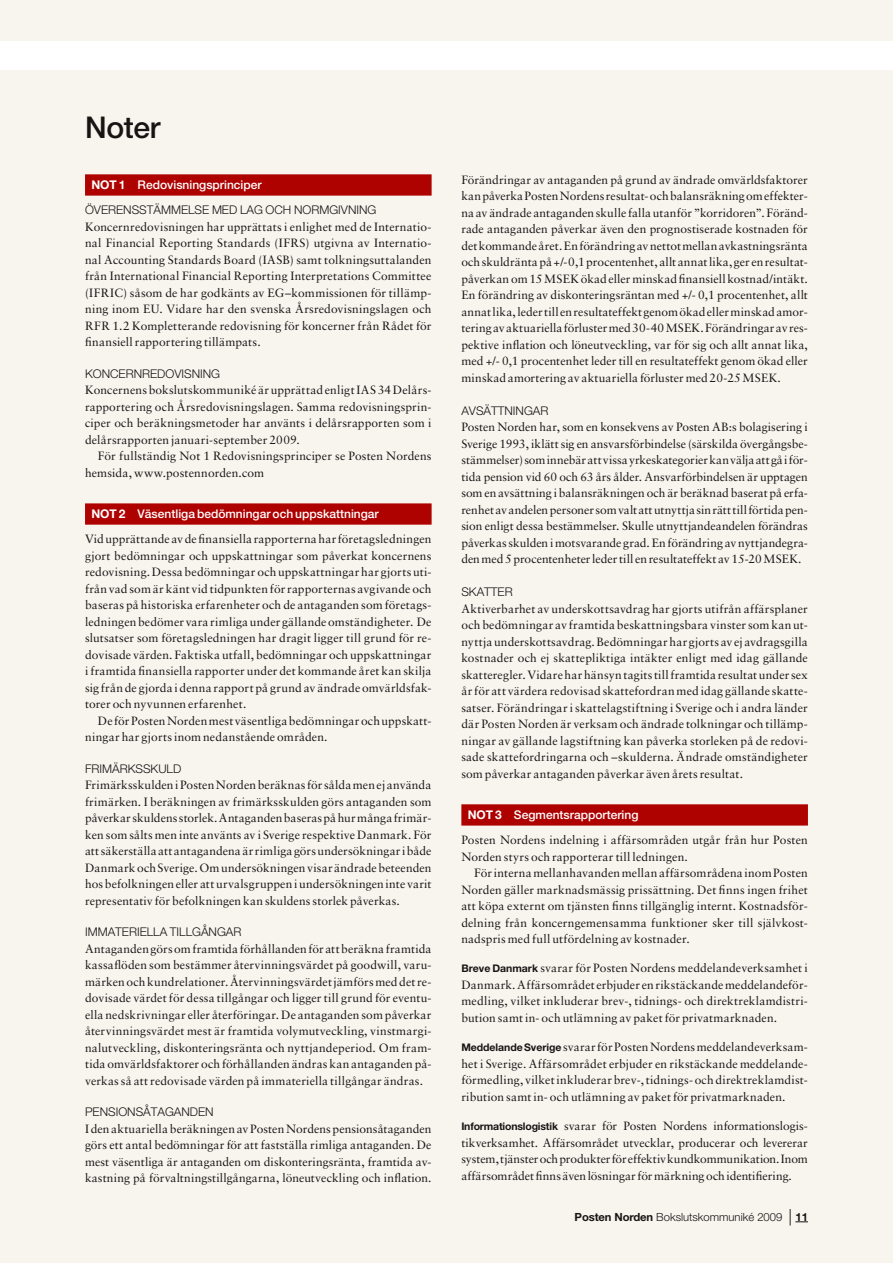
<style>
.page{position:relative;width:893px;height:1263px;background:#f8f5ef}
.page>*{position:absolute;margin:0;border:0;box-sizing:border-box;transform-origin:0 0}
.t1{font:500 30px "Helvetica Neue";letter-spacing:-.01em;color:#161514}
.t2{font:12px/16.5px "Sabon";letter-spacing:.01em;color:#161514;text-align:justify}
.t3{font:300 12px "Helvetica Neue";color:#161514}
.t4{font:500 12px/25px "Helvetica Neue";color:#fff}
.t5{font:300 11.25px "Helvetica Neue";color:#161514}
.s1{font-weight:700}
.s2{font-weight:300;color:#161514}
.s3{font-family:"Helvetica Neue";font-weight:700;font-size:10.5px}
.s4{font-size:16.5px}
</style>
<div class="page">
<svg style="left:795px;top:1221px;width:13px;height:1px"></svg>
<div style="left:0;top:41px;width:893px;height:29px;background:#fff"></div>
<div style="left:85px;top:174px;width:347px;height:22px;background:#ad0200"></div>
<div style="left:85px;top:503px;width:347px;height:22px;background:#ad0200"></div>
<div style="left:461px;top:804px;width:347px;height:21px;background:#ad0200"></div>
<h1 class="t1" style="left:85px;top:110px;width:77px">Noter</h1>
<p class="t4" style="left:85px;top:172px;width:178px;text-indent:6px"><span class="s1">Not 1</span> Redovisningsprinciper<br><span class="s2">ÖVERENSST</span></p>
<p class="t3" style="left:154px;top:203px;width:17px">ÄMMELSE</p>
<p class="t3" style="left:212px;top:203px;width:10px">MED</p>
<p class="t3" style="left:240px;top:203px;width:9px">LAG</p>
<p class="t3" style="left:266px;top:203px;width:10px">OCH</p>
<p class="t3" style="left:294px;top:203px;width:9px">NORMGIVNING</p>
<p class="t2" style="left:85px;top:218px;width:348px">Koncernredovisningen har upprättats i enlighet med de Internatio&shy;nal Financial Reporting Standards (IFRS) utgivna av Internatio&shy;nal Accounting Standards Board (IASB) samt tolkningsuttalanden från International Financial Reporting Interpretations Committee (IFRIC) såsom de har godkänts av EG–kommissionen för tillämp&shy;ning inom EU. Vidare har den svenska Årsredovisningslagen och RFR 1.2 Kompletterande redovisning för koncerner från Rådet för finansiell rapportering tillämpats.</p>
<p class="t3" style="left:85px;top:366px;width:17px">KONCERNREDOVISNING</p>
<p class="t2" style="left:85px;top:382px;width:348px">Koncernens bokslutskommuniké är upprättad enligt IAS 34 Delårs&shy;rapportering och Årsredovisningslagen. Samma redovisningsprin&shy;ciper och beräkningsmetoder har använts i delårsrapporten som i delårsrapporten januari-september 2009.</p>
<p class="t2" style="left:85px;top:448px;width:348px;text-indent:13px">För fullständig Not 1 Redovisningsprinciper se Posten Nordens hemsida, www.postennorden.com</p>
<p class="t4" style="left:91px;top:501px;width:289px"><span class="s1">Not 2</span> Väsentliga bedömningar och uppskattningar</p>
<p class="t2" style="left:85px;top:531px;width:348px">Vid upprättande av de finansiella rapporterna har företagsledningen gjort bedömningar och uppskattningar som påverkat koncernens redovisning. Dessa bedömningar och uppskattningar har gjorts uti&shy;från vad som är känt vid tidpunkten för rapporternas avgivande och baseras på historiska erfarenheter och de antaganden som företags&shy;ledningen bedömer vara rimliga under gällande omständigheter. De slutsatser som företagsledningen har dragit ligger till grund för re&shy;dovisade värden. Faktiska utfall, bedömningar och uppskattningar i framtida finansiella rapporter under det kommande året kan skilja sig från de gjorda i denna rapport på grund av ändrade omvärldsfak&shy;torer och nyvunnen erfarenhet.</p>
<p class="t2" style="left:85px;top:712px;width:348px;text-indent:13px">De för Posten Norden mest väsentliga bedömningar och uppskatt&shy;ningar har gjorts inom nedanstående områden.</p>
<p class="t3" style="left:85px;top:761px;width:44px">FRIMÄRKSSKULD</p>
<p class="t2" style="left:85px;top:777px;width:348px">Frimärksskulden i Posten Norden beräknas för sålda men ej använda frimärken. I beräkningen av frimärksskulden görs antaganden som påverkar skuldens storlek. Antaganden baseras på hur många frimär&shy;ken som sålts men inte använts av i Sverige respektive Danmark. För att säkerställa att antagandena är rimliga görs undersökningar i både Danmark och Sverige. Om undersökningen visar ändrade beteenden hos befolkningen eller att urvalsgruppen i undersökningen inte varit representativ för befolkningen kan skuldens storlek påverkas.</p>
<p class="t3" style="left:85px;top:925px;width:11px">IMMATERIELLA</p>
<p class="t3" style="left:170px;top:925px;width:9px">TILLGÅNGAR</p>
<p class="t2" style="left:85px;top:940px;width:348px">Antaganden görs om framtida förhållanden för att beräkna framtida kassaflöden som bestämmer återvinningsvärdet på goodwill, varu&shy;märken och kundrelationer. Återvinningsvärdet jämförs med det re&shy;dovisade värdet för dessa tillgångar och ligger till grund för eventu&shy;ella nedskrivningar eller återföringar. De antaganden som påverkar återvinningsvärdet mest är framtida volymutveckling, vinstmargi&shy;nalutveckling, diskonteringsränta och nyttjandeperiod. Om fram&shy;tida omvärldsfaktorer och förhållanden ändras kan antaganden på&shy;verkas så att redovisade värden på immateriella tillgångar ändras.</p>
<p class="t3" style="left:85px;top:1105px;width:17px">PENSIONSÅTAGANDEN</p>
<p class="t2" style="left:85px;top:1120px;width:348px">I den aktuariella beräkningen av Posten Nordens pensionsåtaganden görs ett antal bedömningar för att fastställa rimliga antaganden. De mest väsentliga är antaganden om diskonteringsränta, framtida av&shy;kastning på förvaltningstillgångarna, löneutveckling och inflation.</p>
<p class="t2" style="left:461px;top:171px;width:348px">Förändringar av antaganden på grund av ändrade omvärldsfaktorer kan påverka Posten Nordens resultat- och balansräkning om effekter&shy;na av ändrade antaganden skulle falla utanför ”korridoren”. Föränd&shy;rade antaganden påverkar även den prognostiserade kostnaden för det kommande året. En förändring av nettot mellan avkastningsränta och skuldränta på +/-0,1 procentenhet, allt annat lika, ger en resultat&shy;påverkan om 15 MSEK ökad eller minskad finansiell kostnad/intäkt.<br>En förändring av diskonteringsräntan med +/- 0,1 procentenhet, allt annat lika, leder till en resultateffekt genom ökad eller minskad amor&shy;tering av aktuariella förluster med 30-40 MSEK. Förändringar av res&shy;pektive inflation och löneutveckling, var för sig och allt annat lika, med +/- 0,1 procentenhet leder till en resultateffekt genom ökad eller minskad amortering av aktuariella förluster med 20-25 MSEK.</p>
<p class="t3" style="left:461px;top:403px;width:38px">AVS ÄTTNINGAR</p>
<p class="t2" style="left:461px;top:419px;width:348px">Posten Norden har, som en konsekvens av Posten AB:s bolagisering i Sverige 1993, iklätt sig en ansvarsförbindelse (särskilda övergångsbe&shy;stämmelser) som innebär att vissa yrkeskategorier kan välja att gå i för&shy;tida pension vid 60 och 63 års ålder. Ansvarförbindelsen är upptagen som en avsättning i balansräkningen och är beräknad baserat på erfa&shy;renhet av andelen personer som valt att utnyttja sin rätt till förtida pen&shy;sion enligt dessa bestämmelser. Skulle utnyttjandeandelen förändras påverkas skulden i motsvarande grad. En förändring av nyttjandegra&shy;den med 5 procentenheter leder till en resultateffekt av 15-20 MSEK.</p>
<p class="t3" style="left:461px;top:584px;width:16px">SKATTER</p>
<p class="t2" style="left:461px;top:600px;width:348px">Aktiverbarhet av underskottsavdrag har gjorts utifrån affärsplaner och bedömningar av framtida beskattningsbara vinster som kan ut&shy;nyttja underskottsavdrag. Bedömningar har gjorts av ej avdragsgilla kostnader och ej skattepliktiga intäkter enligt med idag gällande skatteregler. Vidare har hänsyn tagits till framtida resultat under sex år för att värdera redovisad skattefordran med idag gällande skatte&shy;satser. Förändringar i skattelagstiftning i Sverige och i andra länder där Posten Norden är verksam och ändrade tolkningar och tillämp&shy;ningar av gällande lagstiftning kan påverka storleken på de redovi&shy;sade skattefordringarna och –skulderna. Ändrade omständigheter som påverkar antaganden påverkar även årets resultat.</p>
<p class="t4" style="left:468px;top:802px;width:172px"><span class="s1">Not 3</span> Segmentsrapportering</p>
<p class="t2" style="left:461px;top:832px;width:348px">Posten Nordens indelning i affärsområden utgår från hur Posten<br>Norden styrs och rapporterar till ledningen.</p>
<p class="t2" style="left:461px;top:865px;width:348px;text-indent:13px">För interna mellanhavanden mellan affärsområdena inom Posten Norden gäller marknadsmässig prissättning. Det finns ingen frihet att köpa externt om tjänsten finns tillgänglig internt. Kostnadsför&shy;delning från koncerngemensamma funktioner sker till självkost&shy;nadspris med full utfördelning av kostnader.</p>
<p class="t2" style="left:461px;top:960px;width:348px"><span class="s3">Breve Danmark</span> svarar för Posten Nordens meddelandeverksamhet i Danmark. Affärsområdet erbjuder en rikstäckande meddelandeför&shy;medling, vilket inkluderar brev-, tidnings- och direktreklamdistri&shy;bution samt in- och utlämning av paket för privatmarknaden.</p>
<p class="t2" style="left:461px;top:1039px;width:348px"><span class="s3">Meddelande Sverige</span> svarar för Posten Nordens meddelandeverksam&shy;het i Sverige. Affärsområdet erbjuder en rikstäckande meddelande&shy;förmedling, vilket inkluderar brev-, tidnings- och direktreklamdist&shy;ribution samt in- och utlämning av paket för privatmarknaden.</p>
<p class="t2" style="left:461px;top:1117px;width:348px"><span class="s3">Informationslogistik</span> svarar för Posten Nordens informationslogis&shy;tikverksamhet. Affärsområdet utvecklar, producerar och levererar system, tjänster och produkter för effektiv kundkommunikation. Inom affärsområdet finns även lösningar för märkning och identifiering.</p>
<p class="t5" style="left:575px;top:1210px;width:235px"><span class="s1">Posten Norden</span> BOKSLUTSKOMMUNIKÉ 2009 <span class="s4">|</span> <span class="s1">11</span></p>
</div>
